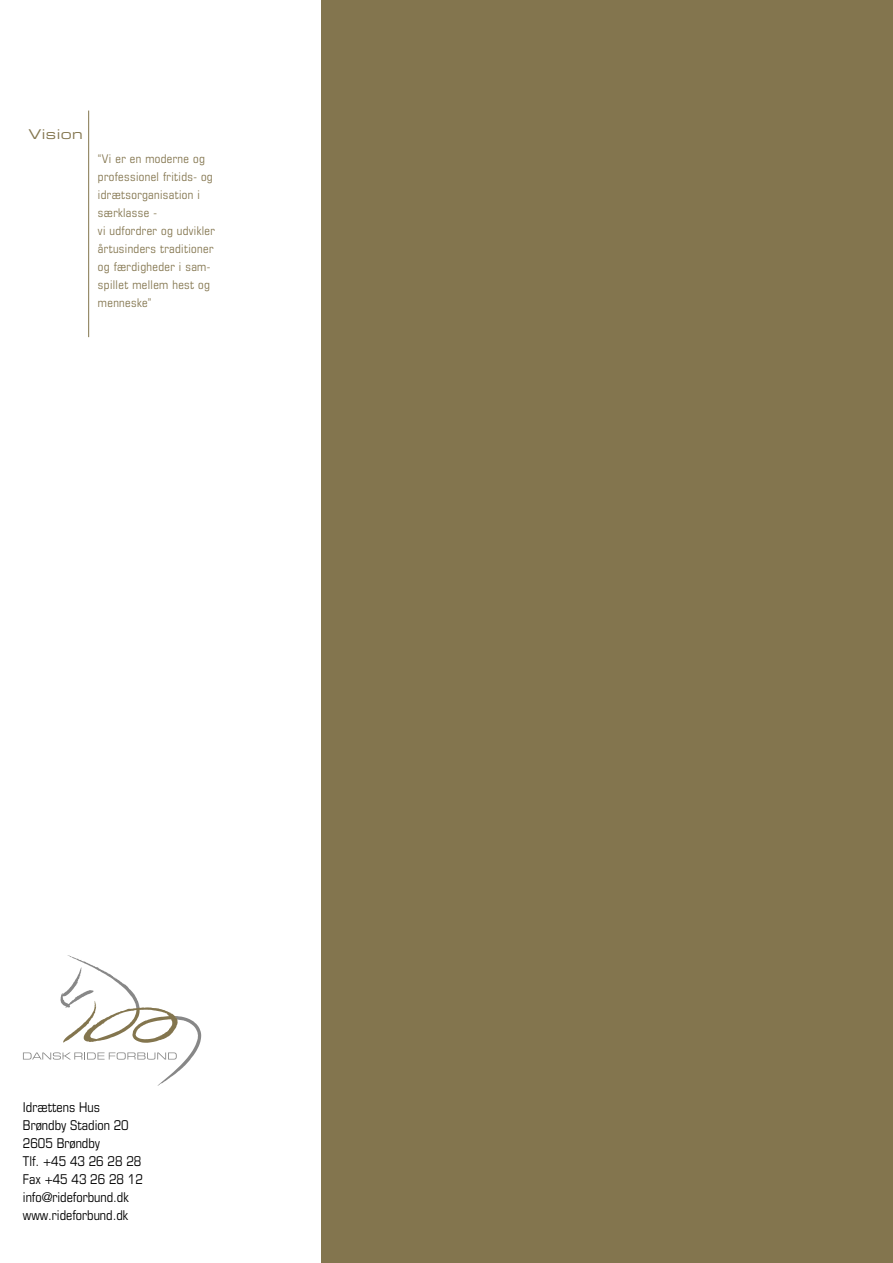
<style>
.page{position:relative;width:893px;height:1263px;background:#fff}
.page>*{position:absolute;margin:0;border:0;box-sizing:border-box;transform-origin:0 0}
.t1{font:600 16.5px "Eurostile LT Std";color:#000}
.t2{font:condensed 13.5px/18px "Eurostile LT Std";color:#000}
.t3{font:13.5px "Eurostile LT Std Ex 2";letter-spacing:.03em;color:#83754e}
.t4{font:condensed 12px/18px "Eurostile LT Std";letter-spacing:.03em;color:#83754e}
</style>
<div class="page">
<div style="left:322px;top:0;width:571px;height:1263px;background:#83754e"></div>
<hr style="left:88px;top:111px;width:1px;height:226px;background:#83754e">
<svg style="left:23px;top:955px;width:178px;height:131px"></svg>
<p class="t3" style="left:28px;top:125px;width:56px">Vision</p>
<p class="t4" style="left:98px;top:149px;width:118px">“Vi er en moderne og professionel fritids- og idrætsorganisation i særklasse -<br>vi udfordrer og udvikler årtusinders traditioner og færdigheder i sam&shy;spillet mellem hest og menneske”</p>
<p class="t2" style="left:23px;top:1097px;width:121px">Idrættens Hus<br>Brøndby Stadion 20<br>2605 Brøndby<br>Tlf. +45 43 26 28 28<br>Fax +45 43 26 28 12 info@rideforbund.dk www.rideforbund.dk</p>
<h1 class="t1" style="left:99px;top:1184px;width:25px">16</h1>
</div>
